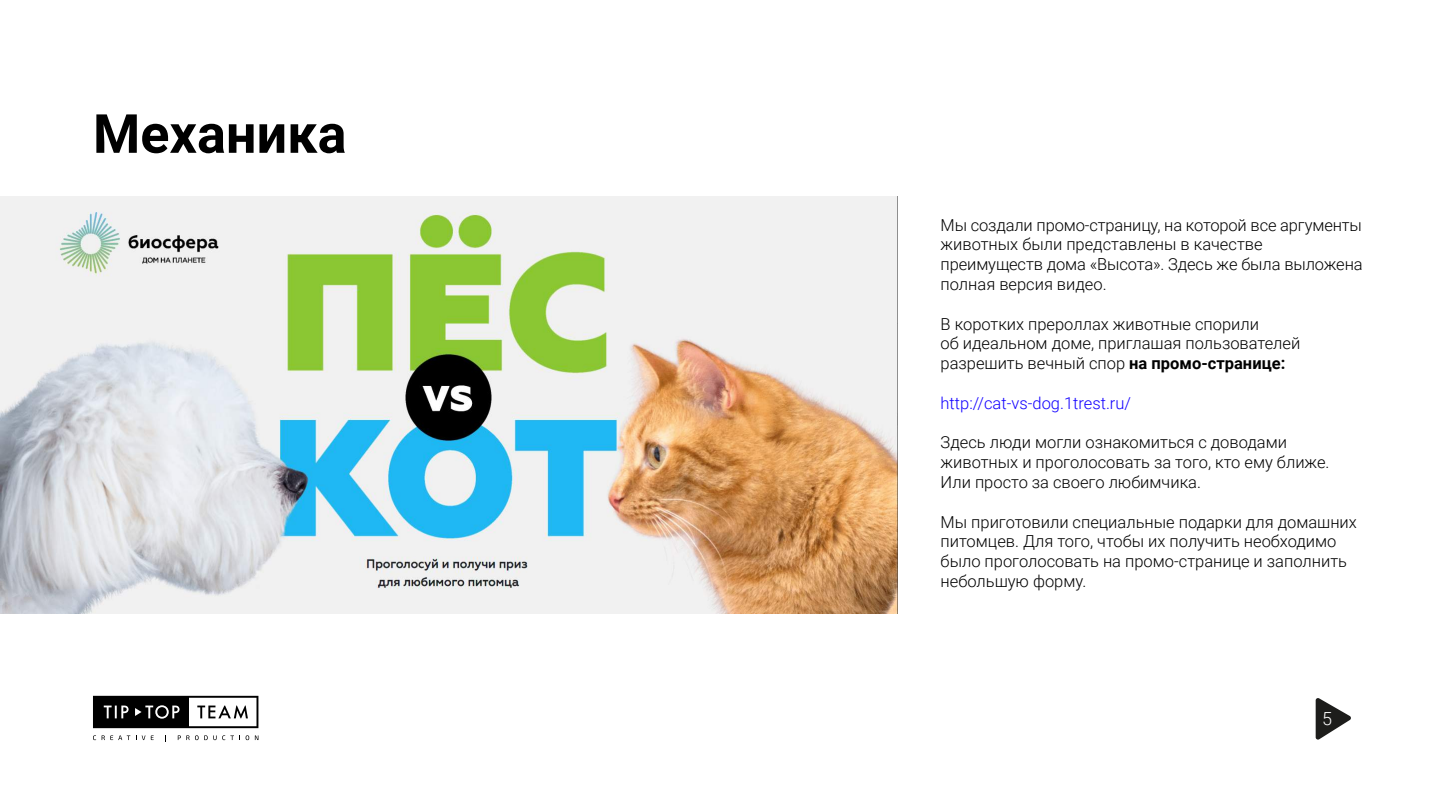
<style>
.page{position:relative;width:1440px;height:810px;background:#fff}
.page>*{position:absolute;margin:0;border:0;box-sizing:border-box;transform-origin:0 0}
.t1{font:700 54px "Roboto";color:#000}
.t2{font:300 18px "Roboto";color:#fff}
.t3{font:300 16.5px/19.8px "Roboto";color:#000}
.t4{font:300 16.5px "Roboto";color:#1200ff}
.s1{font-weight:700}
</style>
<div class="page">
<img style="left:0;top:197px;width:898px;height:416px">
<svg style="left:1316px;top:698px;width:35px;height:42px"></svg>
<svg style="left:93px;top:696px;width:165px;height:32px"></svg>
<svg style="left:102px;top:735px;width:28px;height:5px"></svg>
<svg style="left:136px;top:735px;width:18px;height:5px"></svg>
<svg style="left:178px;top:735px;width:62px;height:5px"></svg>
<svg style="left:246px;top:735px;width:3px;height:5px"></svg>
<svg style="left:255px;top:735px;width:3px;height:5px"></svg>
<h1 class="t1" style="left:93px;top:96px;width:255px">Механика</h1>
<p class="t3" style="left:941px;top:214px;width:424px">Мы создали промо-страницу, на которой все аргументы животных были представлены в качестве преимуществ дома «Высота». Здесь же была выложена полная версия видео.</p>
<p class="t3" style="left:941px;top:313px;width:361px">В коротких прероллах животные спорили<br>об идеальном доме, приглашая пользователей разрешить вечный спор <span class="s1">на промо-странице:</span></p>
<p class="t4" style="left:941px;top:391px;width:192px">http://cat-vs-dog.1trest.ru/</p>
<p class="t3" style="left:941px;top:432px;width:390px">Здесь люди могли ознакомиться с доводами животных и проголосовать за того, кто ему ближе.<br>Или просто за своего любимчика.</p>
<p class="t3" style="left:941px;top:511px;width:418px">Мы приготовили специальные подарки для домашних питомцев. Для того, чтобы их получить необходимо было проголосовать на промо-странице и заполнить небольшую форму.</p>
<p class="t2" style="left:1322px;top:706px;width:11px">5</p>
</div>
